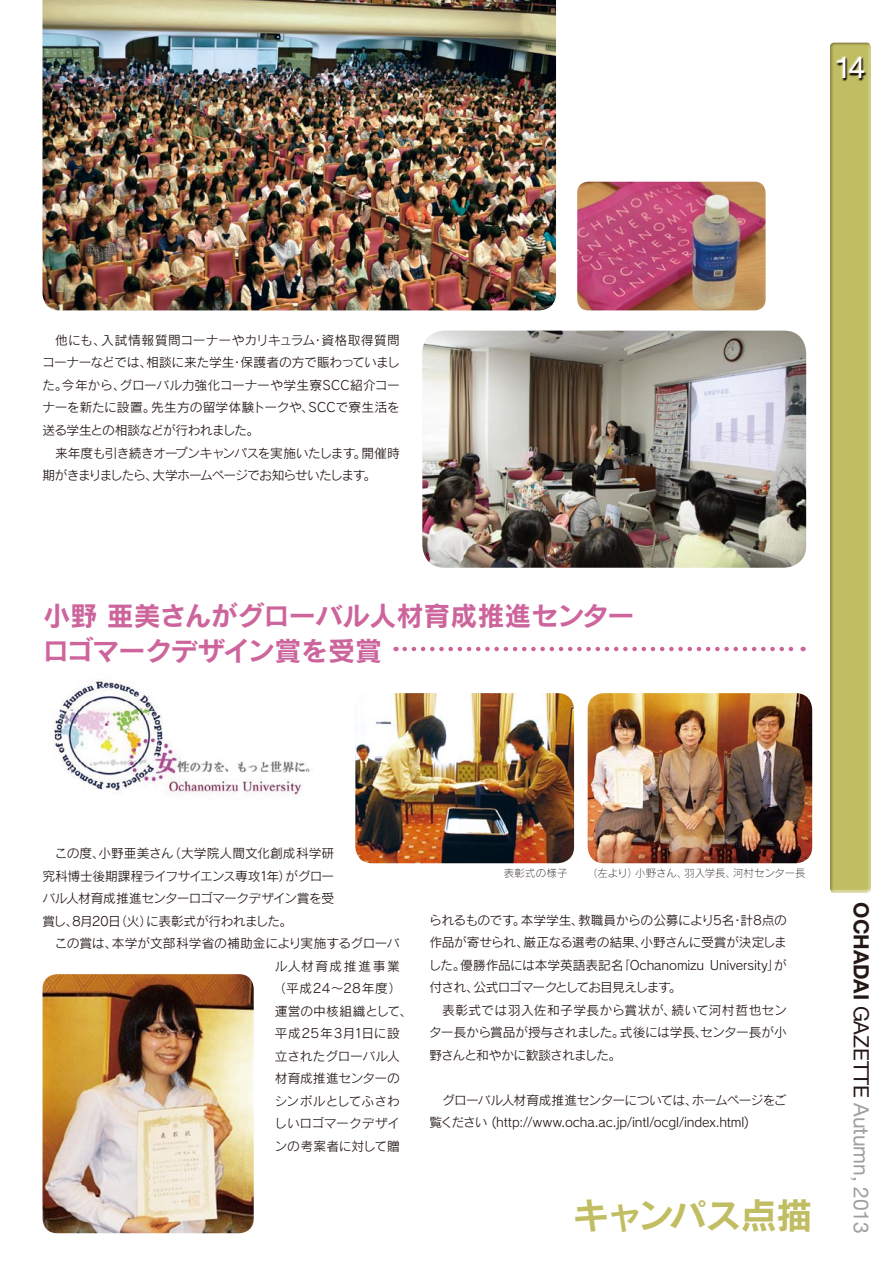
<style>
.page{position:relative;width:893px;height:1263px;background:#fff}
.page>*{position:absolute;margin:0;border:0;box-sizing:border-box;transform-origin:0 0}
.t1{font:36px "Rodin Pro B";letter-spacing:-.035em;color:#c1bd62}
.t2{font:30px "Helvetica Neue";color:#fff}
.t3{font:27px/35.2px "Rodin Pro B";letter-spacing:-.01em;color:#cd659c}
.t4{font:21px "Helvetica Neue";letter-spacing:-.005em;color:#9f9fa0}
.t5{font:12.75px/22.5px "Rodin Pro M";letter-spacing:-.025em;color:#231815;text-align:justify}
.t6{font:12.75px/22.5px "Rodin Pro M";color:#231815}
.t7{font:12.75px/22.5px "Rodin Pro M";letter-spacing:-.06em;color:#231815}
.t8{font:10.5px "Rodin Pro L";letter-spacing:-.02em;color:#231815}
.t9{font:10.5px "Rodin Pro L";color:#231815}
.s1{font-weight:700;color:#231815}
.s2{color:#231815}
</style>
<div class="page">
<div style="left:828px;top:41px;width:43px;height:852px;background:#231815;opacity:.4"></div>
<div style="left:836px;top:56px;width:57px;height:46px;background:#231815;opacity:.5"></div>
<svg style="left:828px;top:41px;width:65px;height:52px"></svg>
<svg style="left:405px;top:647px;width:399px;height:4px"></svg>
<img style="left:577px;top:182px;width:189px;height:128px">
<img style="left:422px;top:331px;width:384px;height:237px">
<img style="left:588px;top:693px;width:224px;height:170px">
<img style="left:355px;top:693px;width:219px;height:170px">
<img style="left:43px;top:974px;width:211px;height:259px">
<img style="left:43px;top:0;width:513px;height:310px">
<img style="left:53px;top:680px;width:257px;height:115px">
<h2 class="t2" style="left:835px;top:50px;width:32px">14</h2>
<p class="t5" style="left:42px;top:328px;width:359px;text-indent:13px">他にも、入試情報質問コーナーやカリキュラム・資格取得質問コーナーなどでは、相談に来た学生・保護者の方で賑わっていました。今年から、グローバル力強化コーナーや学生寮SCC紹介コーナーを新たに設置。先生方の留学体験トークや、SCCで寮生活を送る学生との相談などが行われました。</p>
<p class="t7" style="left:42px;top:441px;width:359px;text-indent:13px">来年度も引き続きオープンキャンパスを実施いたします。開催時期がきまりましたら、大学ホームページでお知らせいたします。</p>
<h3 class="t3" style="left:43px;top:597px;width:593px">小野 亜美さんがグローバル人材育成推進センターロゴマークデザイン賞を受賞</h3>
<p class="t5" style="left:42px;top:841px;width:293px;text-indent:13px">この度、小野亜美さん（大学院人間文化創成科学研究科博士後期課程ライフサイエンス専攻1年）がグローバル人材育成推進センターロゴマークデザイン賞を受賞し、8月20日（火）に表彰式が行われました。</p>
<p class="t6" style="left:273px;top:931px;width:141px;text-indent:-218px">この賞は、本学が文部科学省の補助金により実施するグローバル人材育成推進事業（平成24～28年度）運営の中核組織として、平成25年3月1日に設立されたグローバル人材育成推進センターのシンボルとしてふさわしいロゴマークデザインの考案者に対して贈</p>
<p class="t9" style="left:504px;top:866px;width:65px">表彰式の様子</p>
<p class="t8" style="left:587px;top:866px;width:220px">（左より）小野さん、羽入学長、河村センター長</p>
<p class="t5" style="left:429px;top:908px;width:360px">られるものです。本学学生、教職員からの公募により5名・計8点の作品が寄せられ、厳正なる選考の結果、小野さんに受賞が決定しました。優勝作品には本学英語表記名「Ochanomizu University」が付され、公式ロゴマークとしてお目見えします。</p>
<p class="t5" style="left:429px;top:998px;width:359px;text-indent:13px">表彰式では羽入佐和子学長から賞状が、続いて河村哲也センター長から賞品が授与されました。式後には学長、センター長が小野さんと和やかに歓談されました。</p>
<p class="t5" style="left:429px;top:1088px;width:359px;text-indent:13px">グローバル人材育成推進センターについては、ホームページをご覧ください (http://www.ocha.ac.jp/intl/ocgl/index.html)</p>
<h1 class="t1" style="left:573px;top:1191px;width:241px">キャンパス点描</h1>
<h3 class="t4" style="left:874px;top:902px;width:332px;rotate:90deg"><span class="s1">OCHADAI</span> <span class="s2">GAZETTE</span> Autumn, 2013</h3>
</div>
